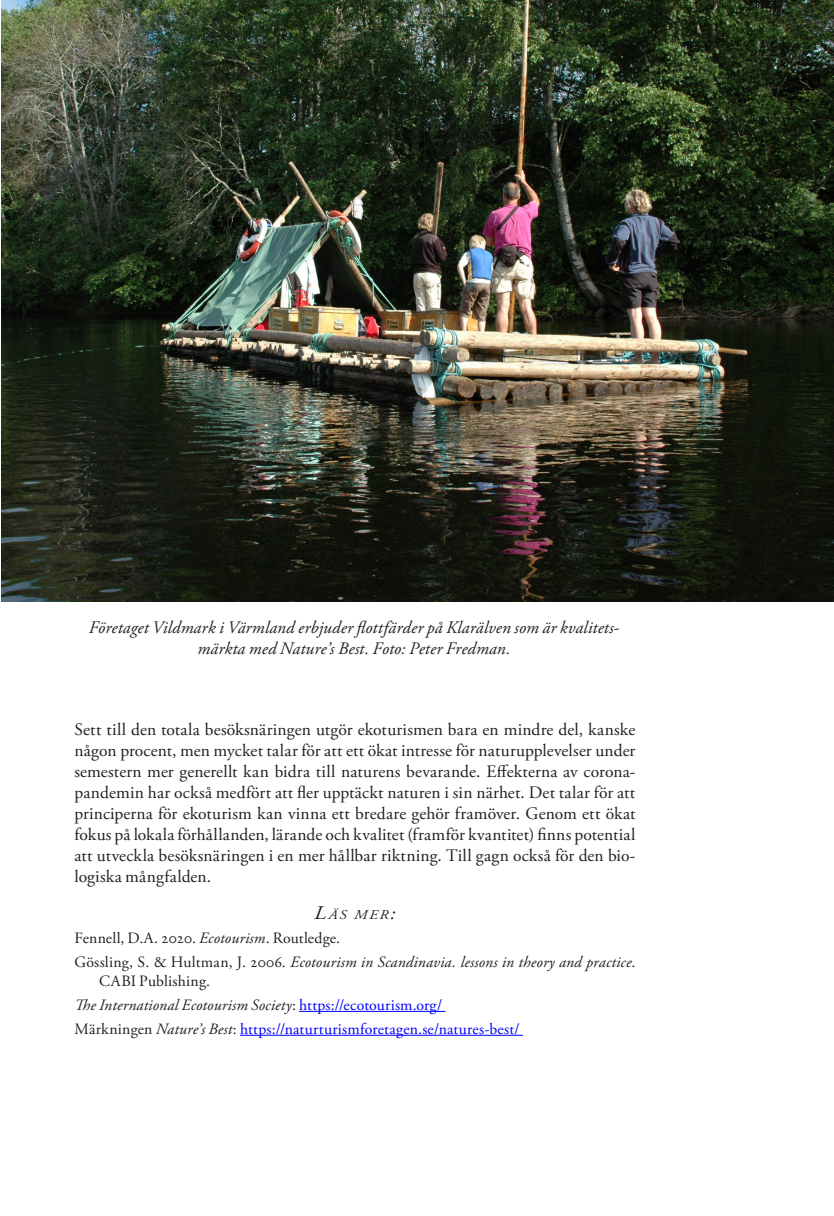
<style>
.page{position:relative;width:834px;height:1216px;background:#fff}
.page>*{position:absolute;margin:0;border:0;box-sizing:border-box;transform-origin:0 0}
.Bröd{font:17.5px/21px "Adobe Garamond Pro";letter-spacing:-.005em;color:#231f20;text-align:justify}
.Bildtext{font:italic 17.5px/21px "Adobe Garamond Pro";letter-spacing:.01em;color:#231f20;text-align:center}
.Litteratur{font:italic 15.75px/18.9px "Adobe Garamond Pro";letter-spacing:.01em;color:#231f20}
.Litteratur-2{font:15.75px "Adobe Garamond Pro";color:#00f}
.Litteratur-3{font:15.75px "Adobe Garamond Pro";letter-spacing:.015em;color:#231f20}
.H3_Rubrik_3{font:italic 13.47px "Adobe Garamond Pro";color:#231f20;scale:1.14 1}
.s1{font-size:19.25px}
.s2{font-style:italic}
.s3{font-style:normal}
.s4{font-style:normal;color:#00f}
.s5{color:#231f20}
.s6{font-style:italic;color:#231f20}
</style>
<div class="page">
<hr style="left:299px;top:1010px;width:146px;height:1px;background:#00f">
<hr style="left:240px;top:1034px;width:283px;height:1px;background:#00f">
<img style="left:1px;top:0;width:832px;height:601px">
<p class="Bildtext" style="left:89px;top:617px;width:532px">Företaget Vildmark i Värmland erbjuder flottfärder på Klarälven som är kvalitets&shy;märkta med Nature’s Best. Foto: Peter Fredman.</p>
<p class="Bröd" style="left:74px;top:719px;width:562px">Sett till den totala besöksnäringen utgör ekoturismen bara en mindre del, kanske någon procent, men mycket talar för att ett ökat intresse för naturupplevelser under semestern mer generellt kan bidra till naturens bevarande. Effekterna av corona&shy;pandemin har också medfört att fler upptäckt naturen i sin närhet. Det talar för att principerna för ekoturism kan vinna ett bredare gehör framöver. Genom ett ökat fokus på lokala förhållanden, lärande och kvalitet (framför kvantitet) finns potential att utveckla besöksnäringen i en mer hållbar riktning. Till gagn också för den bio&shy;logiska mångfalden.</p>
<h3 class="H3_Rubrik_3" style="left:314px;top:906px;width:73px"><span class="s1">L</span>ÄS MER<span class="s1">:</span></h3>
<p class="Litteratur-3" style="left:74px;top:928px;width:267px">Fennell, D.A. 2020. <span class="s2">Ecotourism</span>. Routledge.</p>
<p class="Litteratur" style="left:99px;top:953px;width:537px;text-indent:-25px"><span class="s3">Gössling, S. &amp; Hultman, J. 2006.</span> Ecotourism in Scandinavia. lessons in theory and practice<span class="s3">.<br>CABI Publishing.</span></p>
<p class="Litteratur" style="left:74px;top:995px;width:369px">The International Ecotourism Society<span class="s3">:</span> <span class="s4">https://ecotourism.org/</span></p>
<p class="Litteratur-2" style="left:74px;top:1019px;width:446px"><span class="s5">Märkningen</span> <span class="s6">Nature’s Best</span><span class="s5">:</span> https://naturturismforetagen.se/natures-best/</p>
</div>
